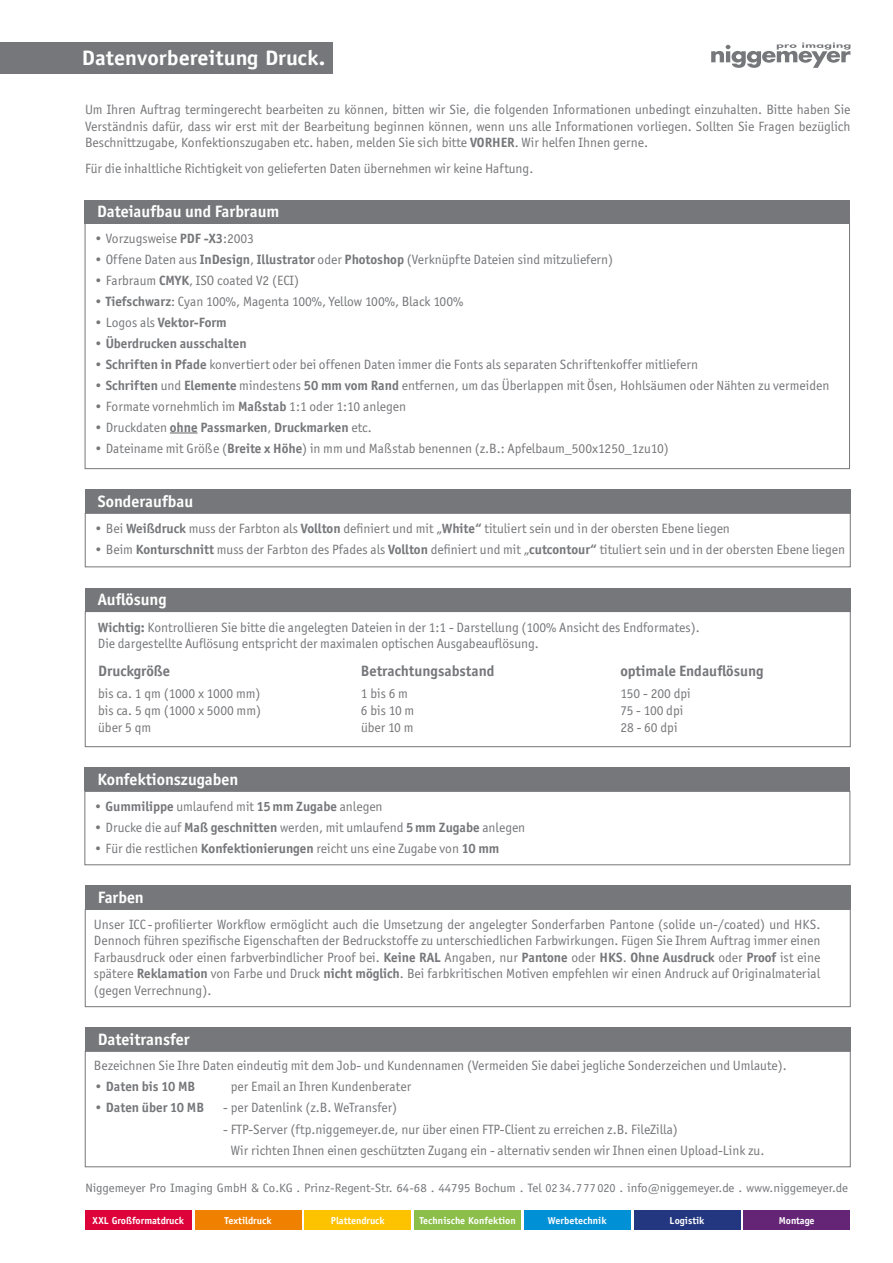
<style>
.page{position:relative;width:893px;height:1263px;background:#fff}
.page>*{position:absolute;margin:0;border:0;box-sizing:border-box;transform-origin:0 0}
.t1{font:700 21px "Officina Sans LT";color:#fff;scale:1.06 1}
.t2{font:700 16.5px "Officina San ITC";color:#fff}
.t3{font:700 15px "Officina San ITC";color:#76777a}
.t4{font:13.5px/16.5px "Officina San ITC";color:#76777a;text-align:justify}
.t5{font:700 13.5px "Officina San ITC";color:#76777a}
.t6{font:12.15px "Officina Sans LT";color:#76777a;scale:1.06 1}
.t7{font:700 10.05px "Officina Sans LT";color:#fff}
.s1{font-weight:700}
.s2{font-weight:400}
</style>
<div class="page">
<div style="left:0;top:43px;width:333px;height:31px;background:#76777a"></div>
<svg style="left:711px;top:43px;width:139px;height:25px"></svg>
<div style="left:85px;top:767px;width:765px;height:24px;background:#76777a"></div>
<div style="left:85px;top:791px;width:765px;height:74px;border:1px solid #76777a"></div>
<div style="left:85px;top:885px;width:765px;height:24px;background:#76777a"></div>
<div style="left:85px;top:909px;width:765px;height:98px;border:1px solid #76777a"></div>
<svg style="left:170px;top:432px;width:28px;height:1px"></svg>
<div style="left:84px;top:200px;width:766px;height:24px;background:#76777a"></div>
<div style="left:85px;top:1027px;width:765px;height:24px;background:#76777a"></div>
<div style="left:85px;top:1051px;width:765px;height:116px;border:1px solid #76777a"></div>
<div style="left:85px;top:1211px;width:107px;height:19px;background:#dd023a"></div>
<div style="left:195px;top:1211px;width:106px;height:19px;background:#f08100"></div>
<div style="left:305px;top:1211px;width:106px;height:19px;background:#fdc300"></div>
<div style="left:414px;top:1211px;width:107px;height:19px;background:#8bbf4a"></div>
<div style="left:524px;top:1211px;width:106px;height:19px;background:#0090d6"></div>
<div style="left:634px;top:1211px;width:106px;height:19px;background:#233780"></div>
<div style="left:744px;top:1211px;width:106px;height:19px;background:#652577"></div>
<div style="left:85px;top:588px;width:765px;height:23px;background:#76777a"></div>
<div style="left:85px;top:611px;width:765px;height:136px;border:1px solid #76777a"></div>
<div style="left:85px;top:489px;width:765px;height:24px;background:#76777a"></div>
<div style="left:85px;top:513px;width:765px;height:54px;border:1px solid #76777a"></div>
<h1 class="t1" style="left:82px;top:44px;width:231px">Datenvorbereitung Druck.</h1>
<p class="t4" style="left:85px;top:101px;width:767px">Um Ihren Auftrag termingerecht bearbeiten zu können, bitten wir Sie, die folgenden Informationen unbedingt einzuhalten. Bitte haben Sie Verständnis dafür, dass wir erst mit der Bearbeitung beginnen können, wenn uns alle Informationen vorliegen. Sollten Sie Fragen bezüglich Beschnittzugabe, Konfektionszugaben etc. haben, melden Sie sich bitte <span class="s1">VORHER</span>. Wir helfen Ihnen gerne.</p>
<p class="t4" style="left:85px;top:160px;width:450px">Für die inhaltliche Richtigkeit von gelieferten Daten übernehmen wir keine Haftung.</p>
<p class="t2" style="left:97px;top:201px;width:184px">Dateiaufbau und Farbraum</p>
<p class="t4" style="left:94px;top:230px;width:162px">• Vorzugsweise <span class="s1">PDF -X3</span>:2003</p>
<p class="t4" style="left:94px;top:251px;width:521px">• Offene Daten aus <span class="s1">InDesign</span>, <span class="s1">Illustrator</span> oder <span class="s1">Photoshop</span> (Verknüpfte Dateien sind mitzuliefern)</p>
<p class="t4" style="left:94px;top:272px;width:207px">• Farbraum <span class="s1">CMYK</span>, ISO coated V2 (ECI)</p>
<p class="t4" style="left:94px;top:293px;width:371px">• <span class="s1">Tiefschwarz</span>: Cyan 100%, Magenta 100%, Yellow 100%, Black 100%</p>
<p class="t5" style="left:94px;top:314px;width:135px"><span class="s2">• Logos als</span> Vektor-Form</p>
<p class="t5" style="left:94px;top:335px;width:154px"><span class="s2">•</span> Überdrucken ausschalten</p>
<p class="t4" style="left:94px;top:356px;width:606px">• <span class="s1">Schriften in Pfade</span> konvertiert oder bei offenen Daten immer die Fonts als separaten Schriftenkoffer mitliefern</p>
<p class="t4" style="left:94px;top:377px;width:737px">• <span class="s1">Schriften</span> und <span class="s1">Elemente</span> mindestens <span class="s1">50 mm vom Rand</span> entfernen, um das Überlappen mit Ösen, Hohlsäumen oder Nähten zu vermeiden</p>
<p class="t4" style="left:94px;top:398px;width:314px">• Formate vornehmlich im <span class="s1">Maßstab</span> 1:1 oder 1:10 anlegen</p>
<p class="t5" style="left:94px;top:419px;width:280px"><span class="s2">• Druckdaten</span> ohne Passmarken<span class="s2">,</span> Druckmarken <span class="s2">etc.</span></p>
<p class="t4" style="left:94px;top:440px;width:576px">• Dateiname mit Größe (<span class="s1">Breite x Höhe</span>) in mm und Maßstab benennen (z.B.: Apfelbaum_500x1250_1zu10)</p>
<p class="t2" style="left:98px;top:491px;width:97px">Sonderaufbau</p>
<p class="t4" style="left:94px;top:520px;width:638px"><span class="s1">•</span> Bei <span class="s1">Weißdruck</span> muss der Farbton als <span class="s1">Vollton</span> definiert und mit „<span class="s1">White“</span> tituliert sein und in der obersten Ebene liegen</p>
<p class="t4" style="left:94px;top:541px;width:753px"><span class="s1">•</span> Beim <span class="s1">Konturschnitt</span> muss der Farbton des Pfades als <span class="s1">Vollton</span> definiert und mit „<span class="s1">cutcontour“</span> tituliert sein und in der obersten Ebene liegen</p>
<p class="t2" style="left:98px;top:589px;width:70px">Auflösung</p>
<p class="t4" style="left:98px;top:619px;width:603px"><span class="s1">Wichtig:</span> Kontrollieren Sie bitte die angelegten Dateien in der 1:1 - Darstellung (100% Ansicht des Endformates).<br>Die dargestellte Auflösung entspricht der maximalen optischen Ausgabeauflösung.</p>
<p class="t3" style="left:98px;top:662px;width:73px">Druckgröße</p>
<p class="t3" style="left:361px;top:662px;width:135px">Betrachtungsabstand</p>
<p class="t3" style="left:620px;top:662px;width:145px">optimale Endauflösung</p>
<p class="t4" style="left:98px;top:685px;width:164px">bis ca. 1 qm (1000 x 1000 mm)</p>
<p class="t4" style="left:361px;top:685px;width:49px">1 bis 6 m</p>
<p class="t4" style="left:620px;top:685px;width:72px">150 - 200 dpi</p>
<p class="t4" style="left:98px;top:702px;width:164px">bis ca. 5 qm (1000 x 5000 mm)</p>
<p class="t4" style="left:361px;top:702px;width:55px">6 bis 10 m</p>
<p class="t4" style="left:620px;top:702px;width:64px">75 - 100 dpi</p>
<p class="t4" style="left:98px;top:719px;width:55px">über 5 qm</p>
<p class="t4" style="left:361px;top:719px;width:54px">über 10 m</p>
<p class="t4" style="left:620px;top:719px;width:59px">28 - 60 dpi</p>
<p class="t2" style="left:97px;top:769px;width:142px">Konfektionszugaben</p>
<p class="t4" style="left:94px;top:798px;width:291px">• <span class="s1">Gummilippe</span> umlaufend mit <span class="s1">15mm Zugabe</span> anlegen</p>
<p class="t4" style="left:94px;top:819px;width:433px">• Drucke die auf <span class="s1">Maß geschnitten</span> werden, mit umlaufend <span class="s1">5mm Zugabe</span> anlegen</p>
<p class="t4" style="left:94px;top:840px;width:407px">• Für die restlichen <span class="s1">Konfektionierungen</span> reicht uns eine Zugabe von <span class="s1">10 mm</span></p>
<p class="t2" style="left:98px;top:887px;width:48px">Farben</p>
<p class="t4" style="left:94px;top:916px;width:728px">Unser ICC - profilierter Workflow ermöglicht auch die Umsetzung der angelegter Sonderfarben Pantone (solide un-/coated) und HKS.<br>Dennoch führen spezifische Eigenschaften der Bedruckstoffe zu unterschiedlichen Farbwirkungen. Fügen Sie Ihrem Auftrag immer einen Farbausdruck oder einen farbverbindlicher Proof bei. <span class="s1">Keine RAL</span> Angaben, nur <span class="s1">Pantone</span> oder <span class="s1">HKS</span>. <span class="s1">Ohne Ausdruck</span> oder <span class="s1">Proof</span> ist eine spätere <span class="s1">Reklamation</span> von Farbe und Druck <span class="s1">nicht möglich</span>. Bei farbkritischen Motiven empfehlen wir einen Andruck auf Originalmaterial (gegen Verrechnung).</p>
<p class="t2" style="left:98px;top:1029px;width:93px">Dateitransfer</p>
<p class="t4" style="left:94px;top:1057px;width:694px">Bezeichnen Sie Ihre Daten eindeutig mit dem Job- und Kundennamen (Vermeiden Sie dabei jegliche Sonderzeichen und Umlaute).</p>
<p class="t5" style="left:94px;top:1078px;width:103px"><span class="s2">•</span> Daten bis 10 MB</p>
<p class="t4" style="left:231px;top:1078px;width:182px">per Email an Ihren Kundenberater</p>
<p class="t5" style="left:94px;top:1099px;width:112px"><span class="s2">•</span> Daten über 10 MB</p>
<p class="t4" style="left:223px;top:1099px;width:175px">- per Datenlink (z.B. WeTransfer)</p>
<p class="t4" style="left:231px;top:1118px;width:535px;line-height:21px;text-indent:-8px">- FTP-Server (ftp.niggemeyer.de, nur über einen FTP-Client zu erreichen z.B. FileZilla)<br>Wir richten Ihnen einen geschützten Zugang ein - alternativ senden wir Ihnen einen Upload-Link zu.</p>
<p class="t6" style="left:85px;top:1180px;width:721px">Niggemeyer Pro Imaging GmbH &amp; Co.KG . Prinz-Regent-Str. 64-68 . 44795 Bochum . Tel 0234.777020 . info@niggemeyer.de . www.niggemeyer.de</p>
<p class="t7" style="left:93px;top:1214px;width:93px">XXL Großformatdruck</p>
<p class="t7" style="left:224px;top:1214px;width:49px">Textildruck</p>
<p class="t7" style="left:331px;top:1214px;width:55px">Plattendruck</p>
<p class="t7" style="left:419px;top:1214px;width:98px">Technische Konfektion</p>
<p class="t7" style="left:548px;top:1214px;width:60px">Werbetechnik</p>
<p class="t7" style="left:670px;top:1214px;width:36px">Logistik</p>
<p class="t7" style="left:779px;top:1214px;width:37px">Montage</p>
</div>
